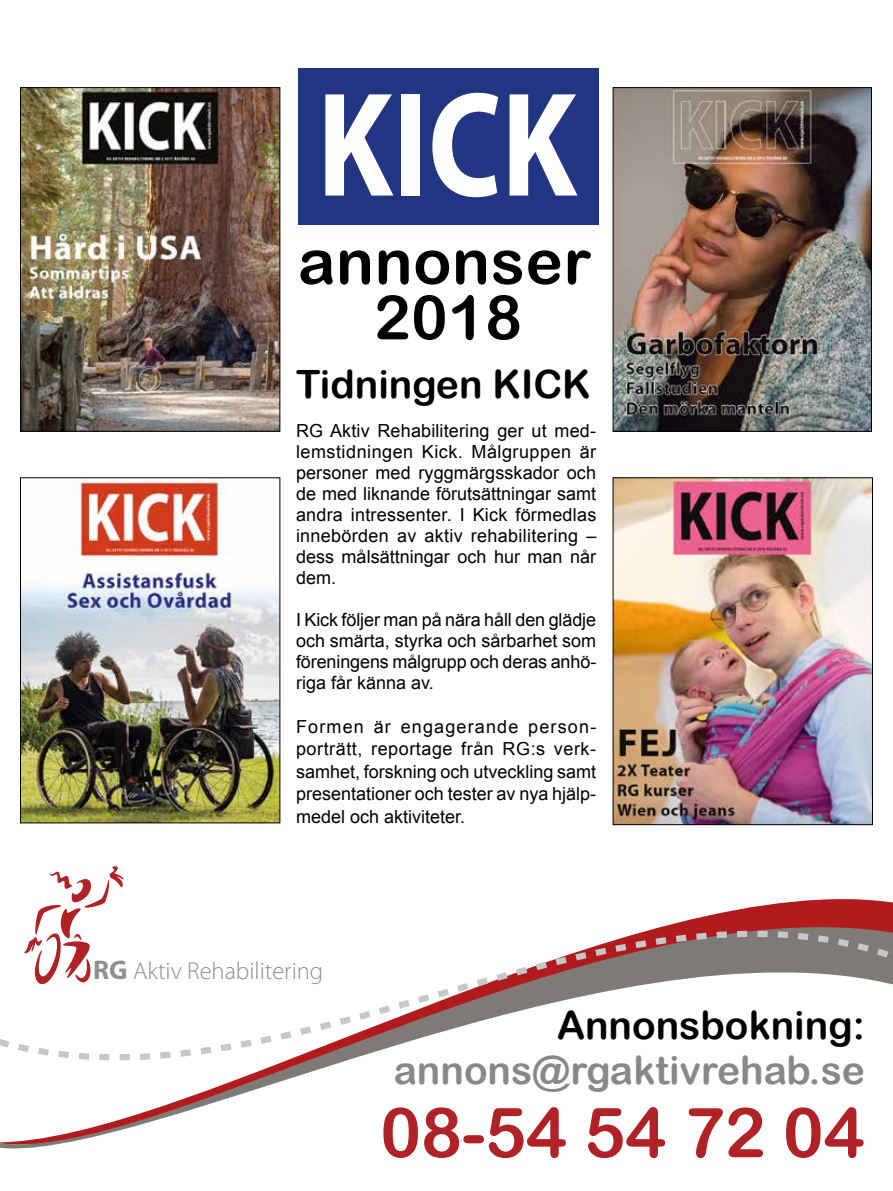
<style>
.page{position:relative;width:893px;height:1191px;background:#fff}
.page>*{position:absolute;margin:0;border:0;box-sizing:border-box;transform-origin:0 0}
.t1{font:700 150px "Myriad Pro";color:#fff;scale:.82 1}
.t2{font:69px "Arial Rounded MT Bold";color:#b02226}
.t3{font:63px "Arial Rounded MT Bold";letter-spacing:.01em;color:#000}
.t4{font:61.5px "Arial Rounded MT Bold";color:#000}
.t5{font:39px "Arial Rounded MT Bold";color:#000}
.t6{font:39px "Arial Rounded MT Bold";color:#87888a}
.t7{font:300 24.6px "Myriad Pro";color:#8b9092}
.t8{font:18px/21px "Arial";color:#000;text-align:justify}
.s1{font-weight:700;font-size:27px}
</style>
<div class="page">
<svg style="left:0;top:1126px;width:135px;height:23px"></svg>
<svg style="left:0;top:899px;width:893px;height:227px"></svg>
<svg style="left:23px;top:866px;width:101px;height:120px"></svg>
<div style="left:298px;top:68px;width:300px;height:156px;background:#223582"></div>
<img style="left:22px;top:89px;width:256px;height:340px">
<div style="left:20px;top:87px;width:260px;height:344px;border:1px solid #000"></div>
<img style="left:615px;top:479px;width:256px;height:344px">
<div style="left:613px;top:477px;width:260px;height:348px;border:1px solid #000"></div>
<img style="left:615px;top:89px;width:255px;height:340px">
<div style="left:613px;top:87px;width:259px;height:344px;border:1px solid #000"></div>
<img style="left:22px;top:480px;width:256px;height:341px">
<div style="left:20px;top:477px;width:260px;height:346px;border:1px solid #000"></div>
<h1 class="t1" style="left:317px;top:47px;width:318px">KICK</h1>
<h3 class="t3" style="left:298px;top:224px;width:295px">annonser</h3>
<h3 class="t4" style="left:374px;top:281px;width:149px">2018</h3>
<h3 class="t5" style="left:296px;top:361px;width:297px">Tidningen KICK</h3>
<p class="t8" style="left:296px;top:420px;width:302px">RG Aktiv Rehabilitering ger ut med&shy;lemstidningen Kick. Målgruppen är personer med ryggmärgsskador och de med liknande förutsättningar samt andra intressenter. I Kick förmedlas innebörden av aktiv rehabilitering – dess målsättningar och hur man når dem.</p>
<p class="t8" style="left:296px;top:609px;width:302px">I Kick följer man på nära håll den glädje och smärta, styrka och sårbarhet som föreningens målgrupp och deras anhö&shy;riga får känna av.</p>
<p class="t8" style="left:296px;top:715px;width:302px;line-height:22.5px">Formen är engagerande person&shy;porträtt, reportage från RG:s verk&shy;samhet, forskning och utveckling samt presentationer och tester av nya hjälp&shy;medel och aktiviteter.</p>
<h3 class="t7" style="left:93px;top:956px;width:232px"><span class="s1">RG</span> Aktiv Rehabilitering</h3>
<h3 class="t5" style="left:557px;top:1001px;width:309px">Annonsbokning:</h3>
<h3 class="t6" style="left:394px;top:1046px;width:473px">annons@rgaktivrehab.se</h3>
<h2 class="t2" style="left:380px;top:1092px;width:486px">08-54 54 72 04</h2>
</div>
